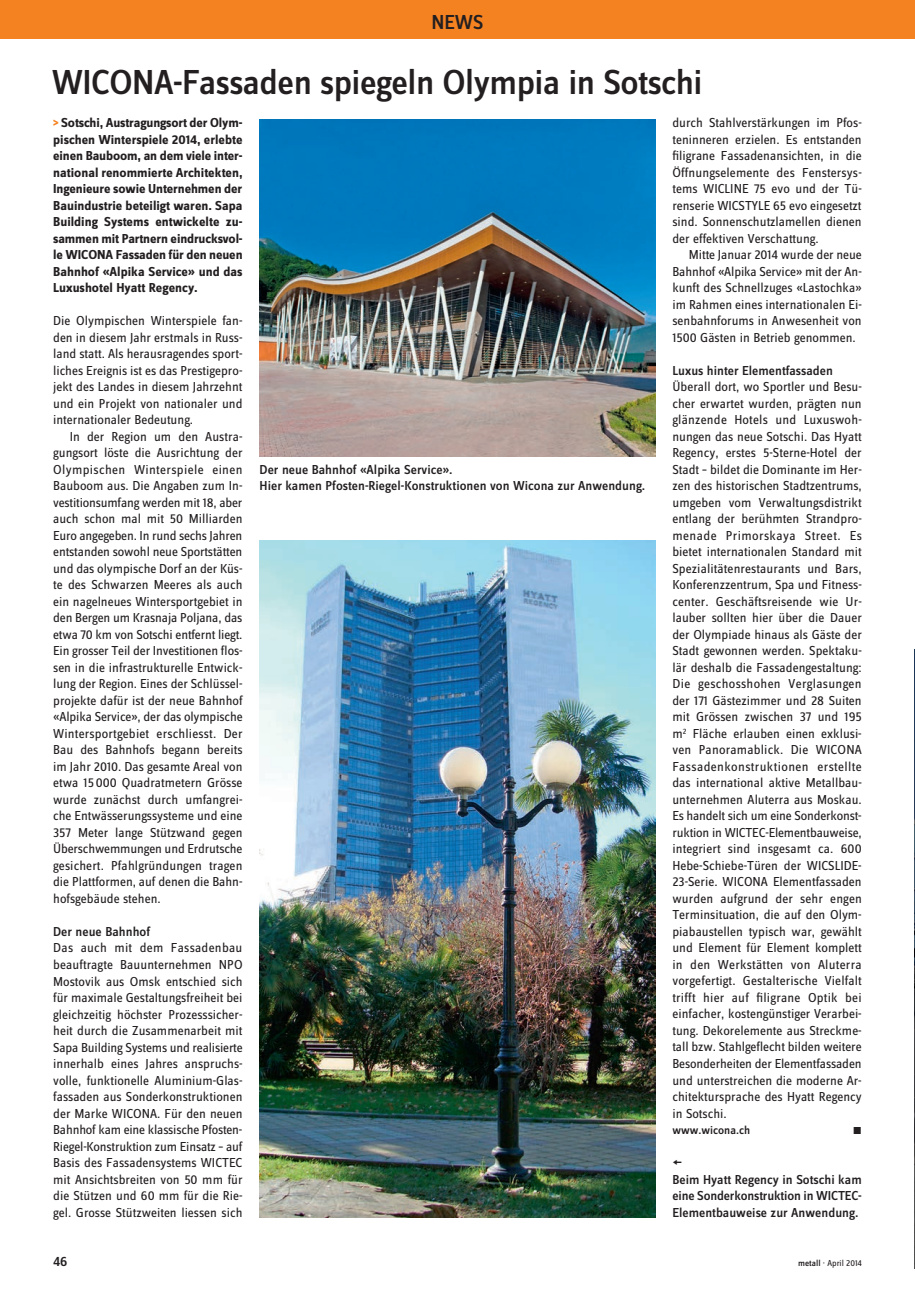
<style>
.page{position:relative;width:915px;height:1293px;background:#fff}
.page>*{position:absolute;margin:0;border:0;box-sizing:border-box;transform-origin:0 0}
.NEWS_Titel_24__mediu{font:500 36px "Zine Sans Dis";letter-spacing:-.015em;color:#231f20}
.t1{font:500 21px "Zine Sans Dis";color:#231f20}
.t2{font:500 14.25px "Zine Sans Dis";color:#231f20}
.NEWS_Grundtext_ohne{font:13.5px/16.5px "Zine Sans Dis";color:#231f20;text-align:justify}
.NEWS_Grundtext_EZ_9{font:13.5px/16.5px "Zine Sans Dis";letter-spacing:-.005em;color:#231f20;text-align:justify}
.NEWS_Grundtext_ohne-2{font:700 13.5px/16.5px "Zine Sans Dis";color:#231f20;text-align:justify}
.NEWS_Legende_9__medi{font:500 13.5px/16.5px "Zine Sans Dis";color:#231f20;text-align:justify}
.NEWS_Grundtext_ohne-3{font:500 13.5px "Zine Sans Dis";color:#231f20}
.NEWS_Legende_9__medi-2{font:13.5px "Zine Sans Dis Medium Roman Exp";color:#231f20}
.NEWS_Grundtext_ohne-4{font:500 12px "Zine Sans Dis";color:#231f20}
.NEWS_Grundtext_ohne-5{font:10.5px "Zine Sans Dis Regular Roman Exp";color:#231f20}
.t3{font:9px "Zine Sans Dis";color:#231f20}
.s1{color:#f58220}
.s2{font-weight:500}
</style>
<div class="page">
<div style="left:0;top:0;width:914px;height:38px;background:#f58220"></div>
<img style="left:259px;top:119px;width:396px;height:337px">
<img style="left:259px;top:540px;width:396px;height:677px">
<img style="left:914px;top:650px;width:1px;height:606px">
<hr style="left:914px;top:1256px;width:1px;height:37px;background:#57585a">
<svg style="left:914px;top:1268px;width:1px;height:25px"></svg>
<h2 class="t1" style="left:431px;top:11px;width:53px">NEWS</h2>
<p class="NEWS_Titel_24__mediu" style="left:52px;top:64px;width:652px">WICONA-Fassaden spiegeln Olympia in Sotschi</p>
<p class="NEWS_Grundtext_ohne-2" style="left:53px;top:115px;width:191px"><span class="s1">&gt;</span> Sotschi, Austragungsort der Olym&shy;pischen Winterspiele 2014, erlebte einen Bauboom, an dem viele inter&shy;national renommierte Architekten, Ingenieure sowie Unternehmen der Bauindustrie beteiligt waren. Sapa Building Systems entwickelte zu&shy;sammen mit Partnern eindrucksvol&shy;le WICONA Fassaden für den neuen Bahnhof «Alpika Service» und das Luxushotel Hyatt Regency.</p>
<p class="NEWS_Grundtext_ohne" style="left:53px;top:313px;width:191px">Die Olympischen Winterspiele fan&shy;den in diesem Jahr erstmals in Russ&shy;land statt. Als herausragendes sport&shy;liches Ereignis ist es das Prestigepro&shy;jekt des Landes in diesem Jahrzehnt und ein Projekt von nationaler und internationaler Bedeutung.</p>
<p class="NEWS_Grundtext_EZ_9" style="left:53px;top:429px;width:191px;text-indent:16px">In der Region um den Austra&shy;gungsort löste die Ausrichtung der Olympischen Winterspiele einen Bauboom aus. Die Angaben zum In&shy;vestitionsumfang werden mit 18, aber auch schon mal mit 50 Milliarden Euro angegeben. In rund sechs Jahren entstanden sowohl neue Sportstätten und das olympische Dorf an der Küs&shy;te des Schwarzen Meeres als auch ein nagelneues Wintersportgebiet in den Bergen um Krasnaja Poljana, das etwa 70 km von Sotschi entfernt liegt.</p>
<p class="NEWS_Grundtext_ohne" style="left:53px;top:643px;width:191px">Ein grosser Teil der Investitionen flos&shy;sen in die infrastrukturelle Entwick&shy;lung der Region. Eines der Schlüssel&shy;projekte dafür ist der neue Bahnhof «Alpika Service», der das olympische Wintersportgebiet erschliesst. Der Bau des Bahnhofs begann bereits im Jahr 2010. Das gesamte Areal von etwa 15000 Quadratmetern Grösse wurde zunächst durch umfangrei&shy;che Entwässerungssysteme und eine 357 Meter lange Stützwand gegen Überschwemmungen und Erdrutsche gesichert. Pfahlgründungen tragen die Plattformen, auf denen die Bahn&shy;hofsgebäude stehen.</p>
<p class="NEWS_Grundtext_ohne-3" style="left:53px;top:925px;width:98px">Der neue Bahnhof</p>
<p class="NEWS_Grundtext_ohne" style="left:53px;top:940px;width:191px">Das auch mit dem Fassadenbau beauftragte Bauunternehmen NPO Mostovik aus Omsk entschied sich für maximale Gestaltungsfreiheit bei gleichzeitig höchster Prozesssicher&shy;heit durch die Zusammenarbeit mit Sapa Building Systems und realisierte innerhalb eines Jahres anspruchs&shy;volle, funktionelle Aluminium-Glas&shy;fassaden aus Sonderkonstruktionen der Marke WICONA. Für den neuen Bahnhof kam eine klassische Pfosten-Riegel-Konstruktion zum Einsatz – auf Basis des Fassadensystems WICTEC mit Ansichtsbreiten von 50 mm für die Stützen und 60 mm für die Rie&shy;gel. Grosse Stützweiten liessen sich</p>
<p class="NEWS_Legende_9__medi" style="left:259px;top:462px;width:194px">Der neue Bahnhof «Alpika Service».</p>
<p class="NEWS_Legende_9__medi" style="left:259px;top:478px;width:387px">Hier kamen Pfosten-Riegel-Konstruktionen von Wicona zur Anwendung.</p>
<p class="NEWS_Grundtext_ohne" style="left:672px;top:115px;width:191px">durch Stahlverstärkungen im Pfos&shy;teninneren erzielen. Es entstanden filigrane Fassadenansichten, in die Öffnungselemente des Fenstersys&shy;tems WICLINE 75 evo und der Tü&shy;renserie WICSTYLE 65 evo eingesetzt sind. Sonnenschutzlamellen dienen der effektiven Verschattung.</p>
<p class="NEWS_Grundtext_EZ_9" style="left:672px;top:247px;width:191px;text-indent:16px">Mitte Januar 2014 wurde der neue Bahnhof «Alpika Service» mit der An&shy;kunft des Schnellzuges «Lastochka» im Rahmen eines internationalen Ei&shy;senbahnforums in Anwesenheit von 1500 Gästen in Betrieb genommen.</p>
<p class="NEWS_Grundtext_ohne-3" style="left:672px;top:363px;width:162px">Luxus hinter Elementfassaden</p>
<p class="NEWS_Grundtext_ohne" style="left:672px;top:379px;width:191px">Überall dort, wo Sportler und Besu&shy;cher erwartet wurden, prägten nun glänzende Hotels und Luxuswoh&shy;nungen das neue Sotschi. Das Hyatt Regency, erstes 5-Sterne-Hotel der Stadt – bildet die Dominante im Her&shy;zen des historischen Stadtzentrums, umgeben vom Verwaltungsdistrikt entlang der berühmten Strandpro&shy;menade Primorskaya Street. Es bietet internationalen Standard mit Spezialitätenrestaurants und Bars, Konferenzzentrum, Spa und Fitness&shy;center. Geschäftsreisende wie Ur&shy;lauber sollten hier über die Dauer der Olympiade hinaus als Gäste der Stadt gewonnen werden. Spektaku&shy;lär deshalb die Fassadengestaltung:<br>Die geschosshohen Verglasungen der 171 Gästezimmer und 28 Suiten mit Grössen zwischen 37 und 195 m<sup>2</sup> Fläche erlauben einen exklusi&shy;ven Panoramablick. Die WICONA Fassadenkonstruktionen erstellte das international aktive Metallbau&shy;unternehmen Aluterra aus Moskau.<br>Es handelt sich um eine Sonderkonst&shy;ruktion in WICTEC-Elementbauweise, integriert sind insgesamt ca. 600<br>Hebe-Schiebe-Türen der WICSLIDE-23-Serie. WICONA Elementfassaden wurden aufgrund der sehr engen Terminsituation, die auf den Olym&shy;piabaustellen typisch war, gewählt und Element für Element komplett in den Werkstätten von Aluterra vorgefertigt. Gestalterische Vielfalt trifft hier auf filigrane Optik bei einfacher, kostengünstiger Verarbei&shy;tung. Dekorelemente aus Streckme&shy;tall bzw. Stahlgeflecht bilden weitere Besonderheiten der Elementfassaden und unterstreichen die moderne Ar&shy;chitektursprache des Hyatt Regency in Sotschi.</p>
<p class="NEWS_Grundtext_ohne-4" style="left:672px;top:1124px;width:79px">www.wicona.ch</p>
<p class="NEWS_Grundtext_ohne-5" style="left:852px;top:1125px;width:11px">m</p>
<p class="NEWS_Legende_9__medi-2" style="left:672px;top:1156px;width:11px">O</p>
<p class="NEWS_Legende_9__medi" style="left:672px;top:1171px;width:191px">Beim Hyatt Regency in Sotschi kam eine Sonderkonstruktion in WICTEC-Elementbauweise zur Anwendung.</p>
<p class="t2" style="left:53px;top:1254px;width:16px">46</p>
<p class="t3" style="left:797px;top:1259px;width:65px"><span class="s2">metall</span> · April 2014</p>
</div>
